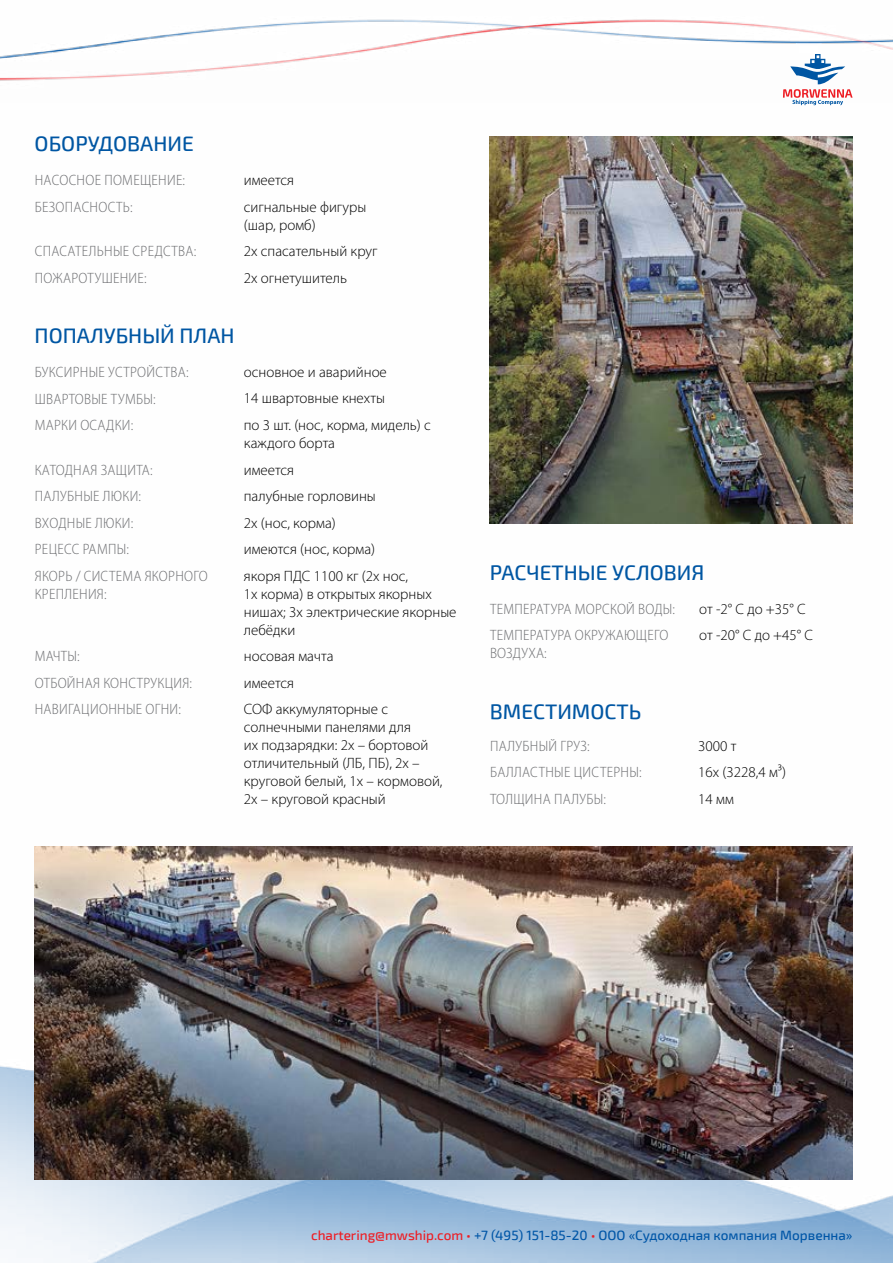
<style>
.page{position:relative;width:893px;height:1263px;background:#fff}
.page>*{position:absolute;margin:0;border:0;box-sizing:border-box;transform-origin:0 0}
.t1{font:500 21px "Exo 2";color:#0056a3}
.t2{font:300 15px/26.5px "Myriad Pro";color:#000}
.t3{font:300 semi-condensed 15px/26.5px "Myriad Pro";letter-spacing:.02em;color:#6d6e71}
.t4{font:500 13.5px "Exo 2";color:#0056a7}
.s1{color:#ed1d24}
</style>
<div class="page">
<img style="left:0;top:19px;width:893px;height:42px">
<img style="left:0;top:61px;width:893px;height:1202px">
<svg style="left:783px;top:54px;width:70px;height:51px"></svg>
<img style="left:490px;top:136px;width:363px;height:387px">
<img style="left:35px;top:846px;width:818px;height:333px">
<h1 class="t1" style="left:35px;top:131px;width:161px">ОБОРУДОВАНИЕ</h1>
<p class="t3" style="left:35px;top:167px;width:152px">НАСОСНОЕ ПОМЕЩЕНИЕ:<br>БЕЗОПАСНОСТЬ:</p>
<p class="t3" style="left:35px;top:238px;width:163px">СПАСАТЕЛЬНЫЕ СРЕДСТВА:<br>ПОЖАРОТУШЕНИЕ:</p>
<p class="t2" style="left:244px;top:167px;width:124px">имеется сигнальные фигуры</p>
<p class="t2" style="left:244px;top:212px;width:135px">(шар, ромб)<br>2х спасательный круг<br>2х огнетушитель</p>
<h1 class="t1" style="left:35px;top:323px;width:201px">ПОПАЛУБНЫЙ ПЛАН</h1>
<p class="t3" style="left:35px;top:359px;width:155px">БУКСИРНЫЕ УСТРОЙСТВА:<br>ШВАРТОВЫЕ ТУМБЫ:<br>МАРКИ ОСАДКИ:</p>
<p class="t3" style="left:35px;top:457px;width:174px">КАТОДНАЯ ЗАЩИТА:<br>ПАЛУБНЫЕ ЛЮКИ:<br>ВХОДНЫЕ ЛЮКИ:<br>РЕЦЕСС РАМПЫ:<br>ЯКОРЬ / СИСТЕМА ЯКОРНОГО</p>
<p class="t3" style="left:35px;top:581px;width:73px">КРЕПЛЕНИЯ:</p>
<p class="t3" style="left:35px;top:643px;width:159px">МАЧТЫ:<br>ОТБОЙНАЯ КОНСТРУКЦИЯ:<br>НАВИГАЦИОННЫЕ ОГНИ:</p>
<p class="t2" style="left:244px;top:359px;width:188px">основное и аварийное<br>14 швартовные кнехты<br>по 3 шт. (нос, корма, мидель) с</p>
<p class="t2" style="left:244px;top:430px;width:166px">каждого борта<br>имеется<br>палубные горловины<br>2х (нос, корма)<br>имеются (нос, корма) якоря ПДС 1100 кг (2x нос,</p>
<p class="t2" style="left:244px;top:585px;width:214px;line-height:18px">1x корма) в открытых якорных нишах; 3х электрические якорные лебёдки</p>
<p class="t2" style="left:244px;top:643px;width:146px">носовая мачта<br>имеется<br>СОФ аккумуляторные с</p>
<p class="t2" style="left:244px;top:718px;width:200px;line-height:18px">солнечными панелями для<br>их подзарядки: 2x – бортовой отличительный (ЛБ, ПБ), 2x – круговой белый, 1x – кормовой,<br>2x – круговой красный</p>
<h1 class="t1" style="left:490px;top:560px;width:216px">РАСЧЕТНЫЕ УСЛОВИЯ</h1>
<p class="t2" style="left:699px;top:596px;width:116px">от -2° С до +35° C от -20° С до +45° C</p>
<p class="t3" style="left:490px;top:596px;width:187px">ТЕМПЕРАТУРА МОРСКОЙ ВОДЫ:<br>ТЕМПЕРАТУРА ОКРУЖАЮЩЕГО</p>
<p class="t3" style="left:490px;top:640px;width:58px">ВОЗДУХА:</p>
<h1 class="t1" style="left:490px;top:699px;width:153px">ВМЕСТИМОСТЬ</h1>
<p class="t3" style="left:490px;top:732px;width:153px">ПАЛУБНЫЙ ГРУЗ:<br>БАЛЛАСТНЫЕ ЦИСТЕРНЫ:<br>ТОЛЩИНА ПАЛУБЫ:</p>
<p class="t2" style="left:698px;top:732px;width:89px">3000 т<br>16х (3228,4 м³)<br>14 мм</p>
<p class="t4" style="left:311px;top:1227px;width:543px"><span class="s1">chartering@mwship.com •</span> +7 (495) 151-85-20 <span class="s1">•</span> ООО «Судоходная компания Морвенна»</p>
</div>
